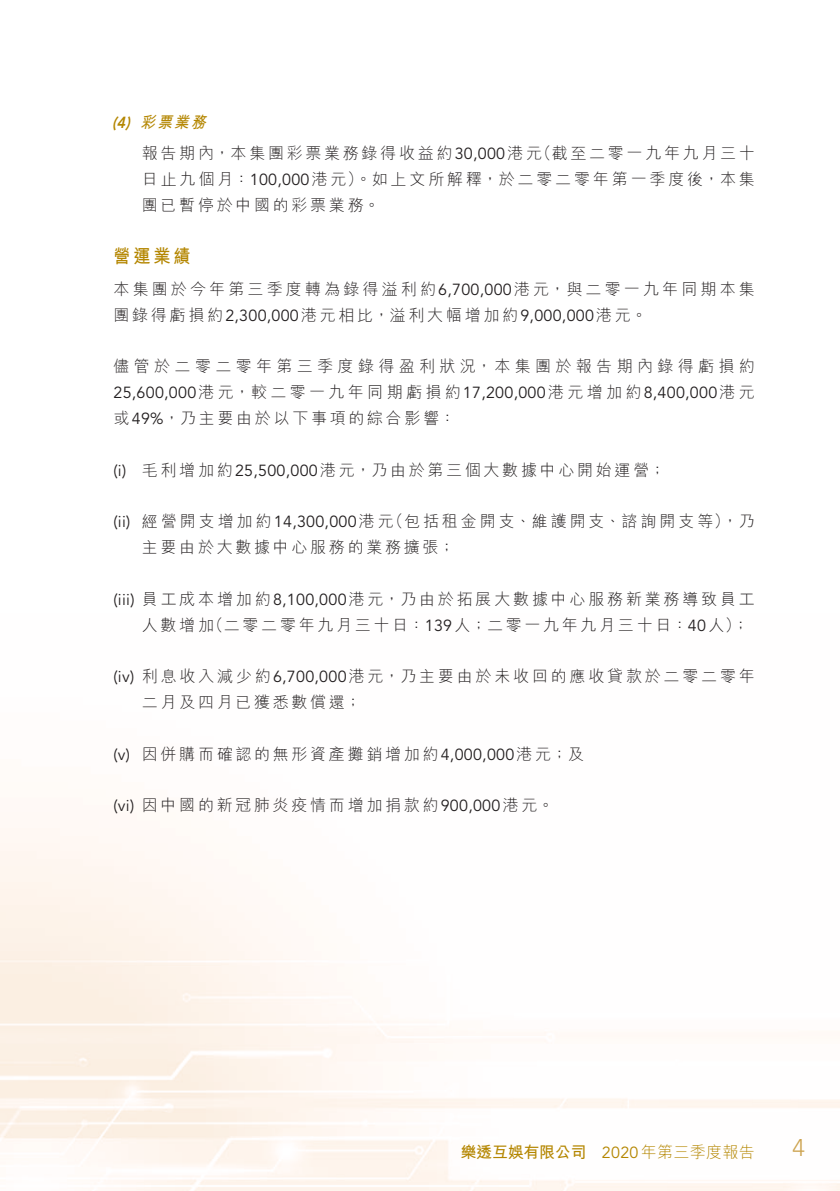
<style>
.page{position:relative;width:840px;height:1191px;background:#fff}
.page>*{position:absolute;margin:0;border:0;box-sizing:border-box;transform-origin:0 0}
.t1{font:300 24px "Avenir LT Std";color:#cca34f}
._02_Heading_2{font:700 19px "M Hei HK";color:#b48600;scale:.9 1}
._00_Body_text{font:300 16px/26px "M Hei HK";letter-spacing:.17em;color:#231f20;text-align:justify}
._00_Body_text-2{font:300 16px/26px "M Hei HK";letter-spacing:.195em;color:#231f20}
._00_Body_text-3{font:16px "Avenir LT Std";color:#231f20}
.t2{font:300 16px "M Hei HK";letter-spacing:.02em;color:#b48600}
.t3{font:700 16px "M Hei HK";letter-spacing:-.02em;color:#b48600}
._03_Heading_3{font:italic 700 16px "M Hei HK";color:#b48600;scale:.9 1}
._03_Heading_3-2{font:italic 800 16px "Avenir LT Std";color:#b48600;scale:.9 1}
.s1{font-family:"Avenir LT Std";font-weight:800}
.s2{font-family:"Avenir LT Std";font-weight:400}
</style>
<div class="page">
<p class="_03_Heading_3" style="left:125px;top:110px;width:96px"><span class="s1">)</span> 彩票業務</p>
<p class="_03_Heading_3-2" style="left:112px;top:113px;width:21px">4(</p>
<p class="_00_Body_text" style="left:142px;top:140px;width:614px">報告期內，本集團彩票業務錄得收益約<span class="s2">30,000</span>港 （元 截至二零一九年九月三十日止九個月：<span class="s2">100,000</span>港元）。如上文所解釋，於二零二零年第一季度後，本集團已暫停於中國的彩票業務。</p>
<p class="_02_Heading_2" style="left:113px;top:242px;width:87px">營運業績</p>
<p class="_00_Body_text-2" style="left:113px;top:275px;width:642px">本集團於今年第三季度轉為錄得溢利約<span class="s2">6,700,000</span>港元，與二零一九年同期本集團錄得虧損約<span class="s2">2,300,000</span>港元相比，溢利大幅增加約<span class="s2">9,000,000</span>港元。</p>
<p class="_00_Body_text" style="left:113px;top:353px;width:642px">儘管於二零二零年第三季度錄得盈利狀況，本集團於報告期內錄得虧損約<span class="s2">25,600,000</span>港元，較二零一九年同期虧損約 <span class="s2">17,200,000</span>港元增加約<span class="s2">8,400,000</span>港元或<span class="s2">49%</span>，乃主要由於以下事項的綜合影響：</p>
<p class="_00_Body_text" style="left:142px;top:456px;width:525px">毛利增加約<span class="s2">25,500,000</span>港元，乃由於第三個大數據中心開始運營;</p>
<p class="_00_Body_text-3" style="left:113px;top:461px;width:14px">) i(</p>
<p class="_00_Body_text-3" style="left:113px;top:512px;width:18px">i i( )</p>
<p class="_00_Body_text-3" style="left:113px;top:590px;width:22px">(iii)</p>
<p class="_00_Body_text-3" style="left:113px;top:667px;width:22px">i v( )</p>
<p class="_00_Body_text-3" style="left:113px;top:745px;width:18px">v( )</p>
<p class="_00_Body_text" style="left:142px;top:508px;width:614px">經營開支增加約<span class="s2">14,300,000</span>港 （元 包括租金開支、維護開支、諮詢開支等，）乃</p>
<p class="_00_Body_text" style="left:142px;top:534px;width:314px">主要由於大數據中心服務的業務擴張;</p>
<p class="_00_Body_text" style="left:142px;top:585px;width:614px">員工成本增加約<span class="s2">8,100,000</span>港元，乃由於拓展大數據中心服務新業務導致員工</p>
<p class="_00_Body_text" style="left:142px;top:611px;width:608px">人數增 （加 二零二零年九月三十日：<span class="s2">139</span>人；二零一九年九月三十日：<span class="s2">40</span>人 ;(</p>
<p class="_00_Body_text" style="left:142px;top:663px;width:614px">利息收入減少約<span class="s2">6,700,000</span>港元，乃主要由於未收回的應收貸款於二零二零年</p>
<p class="_00_Body_text" style="left:142px;top:689px;width:221px">二月及四月已獲悉數償還;</p>
<p class="_00_Body_text" style="left:142px;top:740px;width:443px">因併購而確認的無形資產攤銷增加約<span class="s2">4,000,000</span>港元；及</p>
<p class="_00_Body_text-3" style="left:113px;top:796px;width:22px">(vi)</p>
<p class="_00_Body_text" style="left:142px;top:792px;width:413px">因中國的新冠肺炎疫情而增加捐款約<span class="s2">900,000</span>港元。</p>
<p class="t3" style="left:460px;top:1140px;width:127px">樂透互娛有限公司</p>
<p class="t2" style="left:601px;top:1143px;width:154px"><span class="s2">2020</span> 年第三季度報告</p>
<h1 class="t1" style="left:792px;top:1134px;width:14px">4</h1>
</div>
